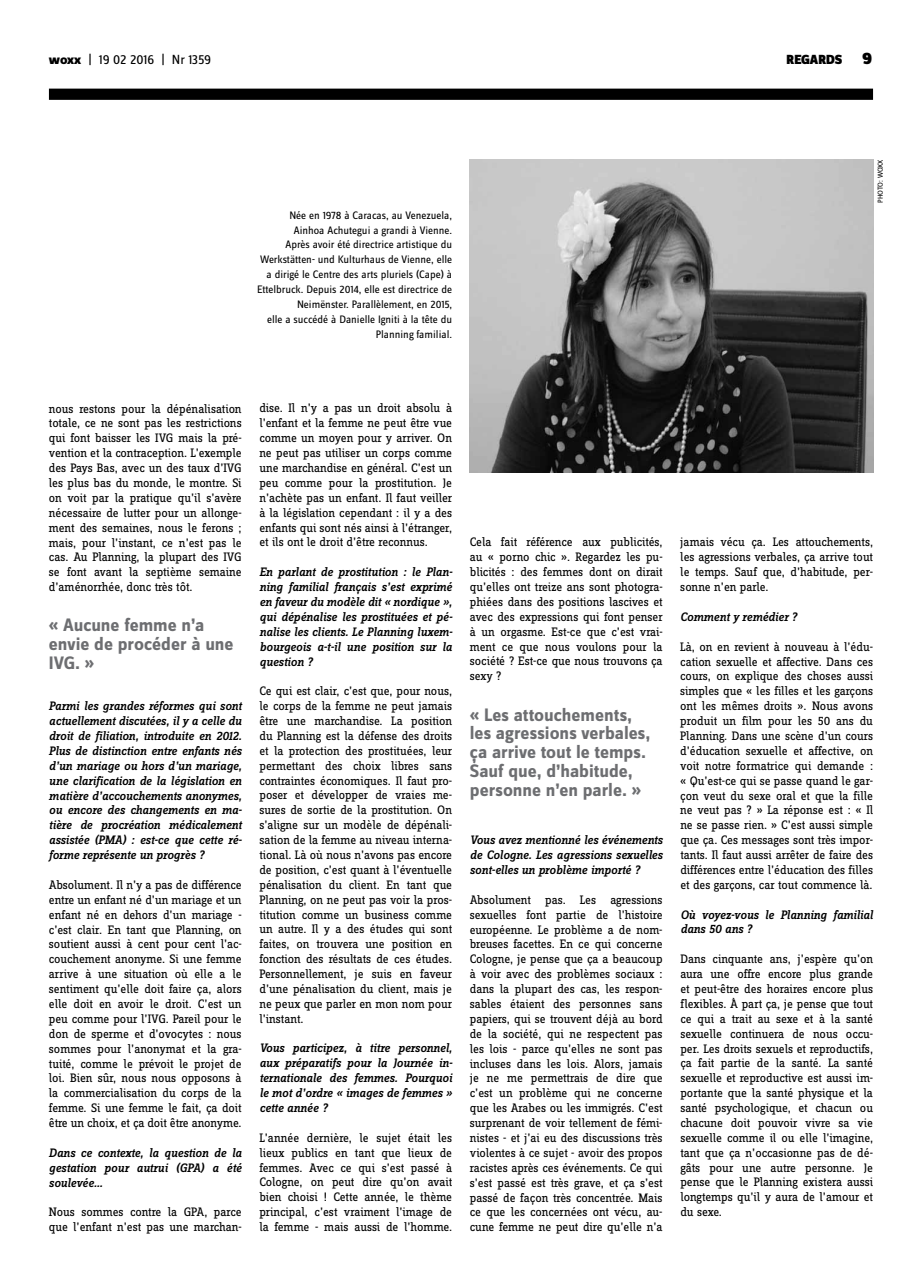
<style>
.page{position:relative;width:922px;height:1276px;background:#fff}
.page>*{position:absolute;margin:0;border:0;box-sizing:border-box;transform-origin:0 0}
.t1{font:700 18.75px/18.8px "Zine Sans Dis";color:#6d6e71}
.t2{font:13.75px "Zine Sans Dis";letter-spacing:-.01em;color:#000}
.t3{font:900 13.75px "Zine Sans Dis";letter-spacing:-.01em;color:#000}
.t4{font:12.75px/14.9px "Zine Slab Dis";color:#000;text-align:justify}
.t5{font:italic 500 12.75px/14.9px "Zine Slab Dis";letter-spacing:-.005em;color:#000;text-align:justify}
.t6{font:11.25px/14.9px "Zine Sans Dis";color:#000;text-align:right}
.t7{font:7.5px "Zine Sans Dis";letter-spacing:-.01em;color:#000}
.s1{font-weight:800}
.s2{font-size:17.5px}
</style>
<div class="page">
<div style="left:49px;top:89px;width:823px;height:11px;background:#000"></div>
<img style="left:469px;top:159px;width:403px;height:313px">
<p class="t2" style="left:49px;top:53px;width:164px"><span class="s1">woxx</span> | 19 02 2016 | Nr 1359</p>
<p class="t3" style="left:786px;top:53px;width:87px">REGARDS <span class="s2">9</span></p>
<p class="t6" style="left:257px;top:208px;width:196px">Née en 1978 à Caracas, au Venezuela, Ainhoa Achutegui a grandi à Vienne.<br>Après avoir été directrice artistique du Werkstätten- und Kulturhaus de Vienne, elle a dirigé le Centre des arts pluriels (Cape) à Ettelbruck. Depuis 2014, elle est directrice de Neimënster. Parallèlement, en 2015,<br>elle a succédé à Danielle Igniti à la tête du Planning familial.</p>
<p class="t7" style="left:876px;top:203px;width:45px;rotate:-90deg">PHOTO: woxx</p>
<p class="t4" style="left:49px;top:402px;width:194px">nous restons pour la dépénalisation totale, ce ne sont pas les restrictions qui font baisser les IVG mais la pré&shy;vention et la contraception. L’exemple des Pays Bas, avec un des taux d’IVG les plus bas du monde, le montre. Si on voit par la pratique qu’il s’avère nécessaire de lutter pour un allonge&shy;ment des semaines, nous le ferons ; mais, pour l’instant, ce n’est pas le cas. Au Planning, la plupart des IVG se font avant la septième semaine d’aménorrhée, donc très tôt.</p>
<h1 class="t1" style="left:49px;top:617px;width:186px">« Aucune femme n’a envie de procéder à une<br>IVG. »</h1>
<p class="t5" style="left:49px;top:699px;width:194px">Parmi les grandes réformes qui sont actuellement discutées, il y a celle du droit de filiation, introduite en 2012.<br>Plus de distinction entre enfants nés d’un mariage ou hors d’un mariage, une clarification de la législation en matière d’accouchements anonymes, ou encore des changements en ma&shy;tière de procréation médicalement assistée (PMA) : est-ce que cette ré&shy;forme représente un progrès ?</p>
<p class="t4" style="left:49px;top:878px;width:194px">Absolument. Il n’y a pas de différence entre un enfant né d’un mariage et un enfant né en dehors d’un mariage - c’est clair. En tant que Planning, on soutient aussi à cent pour cent l’ac&shy;couchement anonyme. Si une femme arrive à une situation où elle a le sentiment qu’elle doit faire ça, alors elle doit en avoir le droit. C’est un peu comme pour l’IVG. Pareil pour le don de sperme et d’ovocytes : nous sommes pour l’anonymat et la gra&shy;tuité, comme le prévoit le projet de loi. Bien sûr, nous nous opposons à la commercialisation du corps de la femme. Si une femme le fait, ça doit être un choix, et ça doit être anonyme.</p>
<p class="t5" style="left:49px;top:1145px;width:194px">Dans ce contexte, la question de la gestation pour autrui (GPA) a été soulevée…</p>
<p class="t4" style="left:49px;top:1205px;width:194px">Nous sommes contre la GPA, parce que l’enfant n’est pas une marchan-</p>
<p class="t4" style="left:259px;top:401px;width:194px">dise. Il n’y a pas un droit absolu à l’enfant et la femme ne peut être vue comme un moyen pour y arriver. On ne peut pas utiliser un corps comme une marchandise en général. C’est un peu comme pour la prostitution. Je n’achète pas un enfant. Il faut veiller à la législation cependant : il y a des enfants qui sont nés ainsi à l’étranger, et ils ont le droit d’être reconnus.</p>
<p class="t5" style="left:259px;top:565px;width:194px">En parlant de prostitution : le Plan&shy;ning familial français s’est exprimé en faveur du modèle dit « nordique », qui dépénalise les prostituées et pé&shy;nalise les clients. Le Planning luxem&shy;bourgeois a-t-il une position sur la question ?</p>
<p class="t4" style="left:259px;top:684px;width:194px">Ce qui est clair, c’est que, pour nous, le corps de la femme ne peut jamais être une marchandise. La position du Planning est la défense des droits et la protection des prostituées, leur permettant des choix libres sans contraintes économiques. Il faut pro&shy;poser et développer de vraies me&shy;sures de sortie de la prostitution. On s’aligne sur un modèle de dépénali&shy;sation de la femme au niveau interna&shy;tional. Là où nous n’avons pas encore de position, c’est quant à l’éventuelle pénalisation du client. En tant que Planning, on ne peut pas voir la pros&shy;titution comme un business comme un autre. Il y a des études qui sont faites, on trouvera une position en fonction des résultats de ces études.<br>Personnellement, je suis en faveur d’une pénalisation du client, mais je ne peux que parler en mon nom pour l’instant.</p>
<p class="t5" style="left:259px;top:1041px;width:194px">Vous participez, à titre personnel, aux préparatifs pour la Journée in&shy;ternationale des femmes. Pourquoi le mot d’ordre « images de femmes » cette année ?</p>
<p class="t4" style="left:259px;top:1131px;width:194px">L’année dernière, le sujet était les lieux publics en tant que lieux de femmes. Avec ce qui s’est passé à Cologne, on peut dire qu’on avait bien choisi ! Cette année, le thème principal, c’est vraiment l’image de la femme - mais aussi de l’homme.</p>
<p class="t4" style="left:470px;top:535px;width:194px">Cela fait référence aux publicités, au « porno chic ». Regardez les pu&shy;blicités : des femmes dont on dirait qu’elles ont treize ans sont photogra&shy;phiées dans des positions lascives et avec des expressions qui font penser à un orgasme. Est-ce que c’est vrai&shy;ment ce que nous voulons pour la société ? Est-ce que nous trouvons ça sexy ?</p>
<h1 class="t1" style="left:469px;top:706px;width:182px">« Les attouchements, les agressions verbales, ça arrive tout le temps.<br>Sauf que, d’habitude, personne n’en parle. »</h1>
<p class="t5" style="left:469px;top:832px;width:194px">Vous avez mentionné les événements de Cologne. Les agressions sexuelles sont-elles un problème importé ?</p>
<p class="t4" style="left:469px;top:893px;width:194px">Absolument pas. Les agressions sexuelles font partie de l’histoire européenne. Le problème a de nom&shy;breuses facettes. En ce qui concerne Cologne, je pense que ça a beaucoup à voir avec des problèmes sociaux : dans la plupart des cas, les respon&shy;sables étaient des personnes sans papiers, qui se trouvent déjà au bord de la société, qui ne respectent pas les lois - parce qu’elles ne sont pas incluses dans les lois. Alors, jamais je ne me permettrais de dire que c’est un problème qui ne concerne que les Arabes ou les immigrés. C’est surprenant de voir tellement de fémi&shy;nistes - et j’ai eu des discussions très violentes à ce sujet - avoir des propos racistes après ces événements. Ce qui s’est passé est très grave, et ça s’est passé de façon très concentrée. Mais ce que les concernées ont vécu, au&shy;cune femme ne peut dire qu’elle n’a</p>
<p class="t4" style="left:680px;top:535px;width:194px">jamais vécu ça. Les attouchements, les agressions verbales, ça arrive tout le temps. Sauf que, d’habitude, per&shy;sonne n’en parle.</p>
<p class="t5" style="left:680px;top:609px;width:118px">Comment y remédier ?</p>
<p class="t4" style="left:680px;top:640px;width:194px">Là, on en revient à nouveau à l’édu&shy;cation sexuelle et affective. Dans ces cours, on explique des choses aussi simples que « les filles et les garçons ont les mêmes droits ». Nous avons produit un film pour les 50 ans du Planning. Dans une scène d’un cours d’éducation sexuelle et affective, on voit notre formatrice qui demande : « Qu’est-ce qui se passe quand le gar&shy;çon veut du sexe oral et que la fille ne veut pas ? » La réponse est : « Il ne se passe rien. » C’est aussi simple que ça. Ces messages sont très impor&shy;tants. Il faut aussi arrêter de faire des différences entre l’éducation des filles et des garçons, car tout commence là.</p>
<p class="t5" style="left:680px;top:907px;width:194px">Où voyez-vous le Planning familial dans 50 ans ?</p>
<p class="t4" style="left:680px;top:952px;width:194px">Dans cinquante ans, j’espère qu’on aura une offre encore plus grande et peut-être des horaires encore plus flexibles. À part ça, je pense que tout ce qui a trait au sexe et à la santé sexuelle continuera de nous occu&shy;per. Les droits sexuels et reproductifs, ça fait partie de la santé. La santé sexuelle et reproductive est aussi im&shy;portante que la santé physique et la santé psychologique, et chacun ou chacune doit pouvoir vivre sa vie sexuelle comme il ou elle l’imagine, tant que ça n’occasionne pas de dé&shy;gâts pour une autre personne. Je pense que le Planning existera aussi longtemps qu’il y aura de l’amour et du sexe.</p>
</div>
